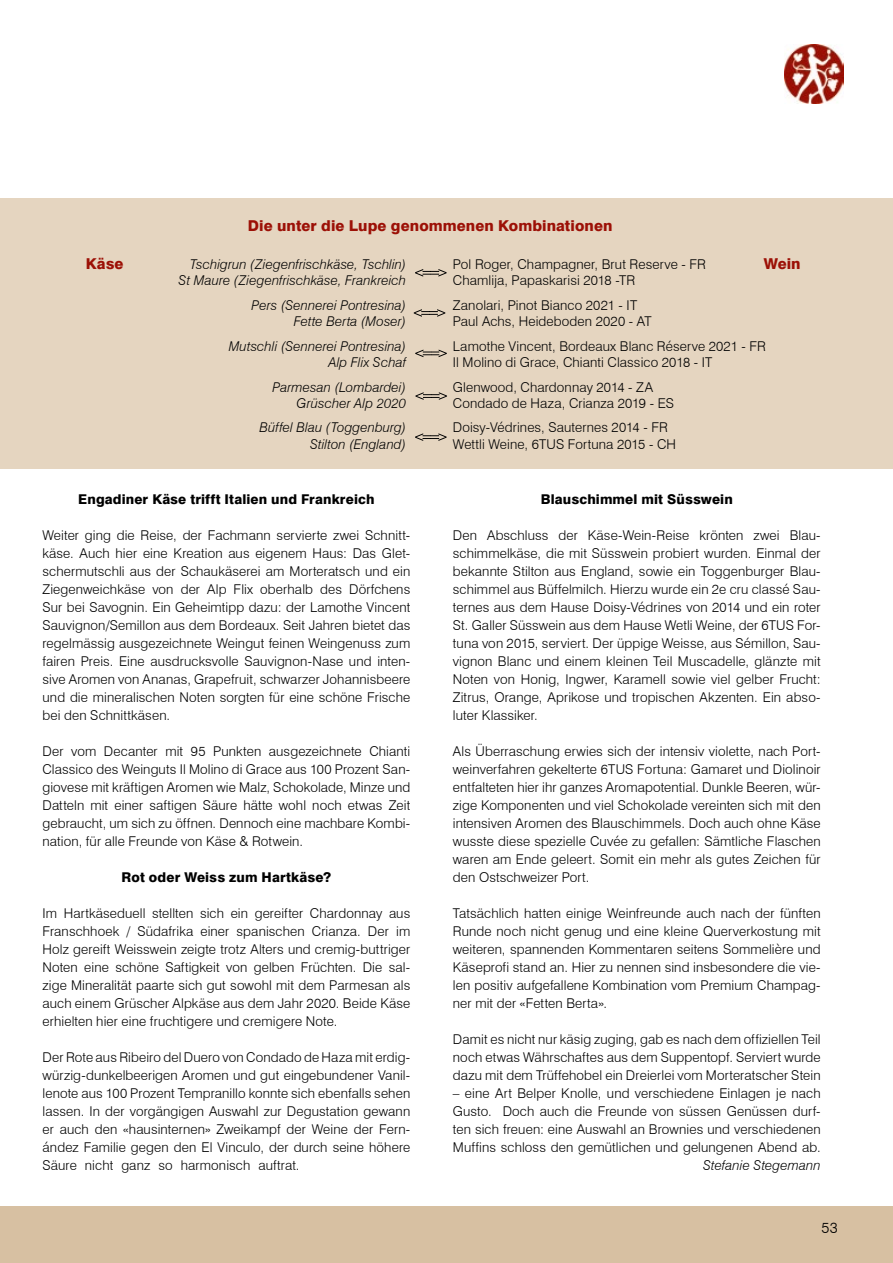
<style>
.page{position:relative;width:893px;height:1263px;background:#fff}
.page>*{position:absolute;margin:0;border:0;box-sizing:border-box;transform-origin:0 0}
.Corps_de_texte{font:800 15px "Swiss 721 BT";letter-spacing:.005em;color:#9c1006}
.t1{font:300 15px "Swiss 721 BT";color:#000}
.Corps_de_texte-2{font:300 13.5px/18px "Swiss 721 BT";letter-spacing:.01em;color:#000;text-align:justify}
.Corps_de_texte-3{font:italic 300 13.5px "Swiss 721 BT";letter-spacing:.005em;color:#000}
.Corps_de_texte-4{font:800 13.5px "Swiss 721 BT";letter-spacing:.01em;color:#000}
.s1{color:#fff}
</style>
<div class="page">
<div style="left:0;top:1206px;width:893px;height:57px;background:#d7c0a2"></div>
<img style="left:784px;top:44px;width:59px;height:59px">
<div style="left:0;top:198px;width:893px;height:270px;background:#e5d5c0"></div>
<svg style="left:415px;top:269px;width:32px;height:8px"></svg>
<svg style="left:414px;top:309px;width:31px;height:8px"></svg>
<svg style="left:415px;top:350px;width:32px;height:7px"></svg>
<svg style="left:415px;top:392px;width:32px;height:8px"></svg>
<svg style="left:415px;top:433px;width:32px;height:8px"></svg>
<p class="Corps_de_texte" style="left:248px;top:216px;width:366px">Die unter die Lupe genommenen Kombinationen</p>
<p class="Corps_de_texte" style="left:86px;top:254px;width:39px">Käse</p>
<p class="Corps_de_texte" style="left:764px;top:254px;width:38px">Wein</p>
<p class="Corps_de_texte-2" style="left:453px;top:255px;width:255px">Pol Roger, Champagner, Brut Reserve - FR</p>
<p class="Corps_de_texte-2" style="left:453px;top:271px;width:184px">Chamlija, Papaskarisi 2018 -TR</p>
<p class="Corps_de_texte-2" style="left:453px;top:296px;width:186px">Zanolari, Pinot Bianco 2021 - IT</p>
<p class="Corps_de_texte-2" style="left:453px;top:312px;width:200px">Paul Achs, Heideboden 2020 - AT</p>
<p class="Corps_de_texte-2" style="left:453px;top:337px;width:315px">Lamothe Vincent, Bordeaux Blanc Réserve 2021 - FR</p>
<p class="Corps_de_texte-2" style="left:453px;top:353px;width:261px">Il Molino di Grace, Chianti Classico 2018 - IT</p>
<p class="Corps_de_texte-2" style="left:453px;top:378px;width:202px">Glenwood, Chardonnay 2014 - ZA</p>
<p class="Corps_de_texte-2" style="left:453px;top:394px;width:223px">Condado de Haza, Crianza 2019 - ES</p>
<p class="Corps_de_texte-2" style="left:453px;top:418px;width:216px">Doisy-Védrines, Sauternes 2014 - FR</p>
<p class="Corps_de_texte-2" style="left:453px;top:435px;width:225px">Wettli Weine, 6TUS Fortuna 2015 - CH</p>
<p class="Corps_de_texte-3" style="left:190px;top:256px;width:218px">Tschigrun (Ziegenfrischkäse, Tschlin)</p>
<p class="Corps_de_texte-3" style="left:178px;top:272px;width:229px">St Maure (Ziegenfrischkäse, Frankreich</p>
<p class="Corps_de_texte-3" style="left:252px;top:297px;width:156px">Pers (Sennerei Pontresina)</p>
<p class="Corps_de_texte-3" style="left:294px;top:313px;width:114px">Fette Berta (Moser)</p>
<p class="Corps_de_texte-3" style="left:229px;top:338px;width:179px">Mutschli (Sennerei Pontresina)</p>
<p class="Corps_de_texte-3" style="left:328px;top:354px;width:79px">Alp Flix Schaf</p>
<p class="Corps_de_texte-3" style="left:272px;top:378px;width:135px">Parmesan (Lombardei)</p>
<p class="Corps_de_texte-3" style="left:297px;top:395px;width:111px">Grüscher Alp 2020</p>
<p class="Corps_de_texte-3" style="left:259px;top:419px;width:148px">Büffel Blau (Toggenburg)</p>
<p class="Corps_de_texte-3" style="left:310px;top:436px;width:98px">Stilton (England)</p>
<p class="Corps_de_texte-4" style="left:78px;top:491px;width:298px">Engadiner Käse trifft Italien und Frankreich</p>
<p class="Corps_de_texte-2" style="left:43px;top:526px;width:369px">Weiter ging die Reise, der Fachmann servierte zwei Schnitt&shy;käse. Auch hier eine Kreation aus eigenem Haus: Das Glet&shy;schermutschli aus der Schaukäserei am Morteratsch und ein Ziegenweichkäse von der Alp Flix oberhalb des Dörfchens Sur bei Savognin. Ein Geheimtipp dazu: der Lamothe Vincent Sauvignon/Semillon aus dem Bordeaux. Seit Jahren bietet das regelmässig ausgezeichnete Weingut feinen Weingenuss zum fairen Preis. Eine ausdrucksvolle Sauvignon-Nase und inten&shy;sive Aromen von Ananas, Grapefruit, schwarzer Johannisbeere und die mineralischen Noten sorgten für eine schöne Frische bei den Schnittkäsen.</p>
<p class="Corps_de_texte-2" style="left:43px;top:742px;width:369px">Der vom Decanter mit 95 Punkten ausgezeichnete Chianti Classico des Weinguts Il Molino di Grace aus 100 Prozent San&shy;giovese mit kräftigen Aromen wie Malz, Schokolade, Minze und Datteln mit einer saftigen Säure hätte wohl noch etwas Zeit gebraucht, um sich zu öffnen. Dennoch eine machbare Kombi&shy;nation, für alle Freunde von Käse &amp; Rotwein.</p>
<p class="Corps_de_texte-4" style="left:122px;top:869px;width:211px">Rot oder Weiss zum Hartkäse?</p>
<p class="Corps_de_texte-2" style="left:43px;top:904px;width:369px">Im Hartkäseduell stellten sich ein gereifter Chardonnay aus Franschhoek / Südafrika einer spanischen Crianza. Der im Holz gereift Weisswein zeigte trotz Alters und cremig-buttriger Noten eine schöne Saftigkeit von gelben Früchten. Die sal&shy;zige Mineralität paarte sich gut sowohl mit dem Parmesan als auch einem Grüscher Alpkäse aus dem Jahr 2020. Beide Käse erhielten hier eine fruchtigere und cremigere Note.</p>
<p class="Corps_de_texte-2" style="left:43px;top:1048px;width:369px">Der Rote aus Ribeiro del Duero von Condado de Haza mit erdig&shy;würzig-dunkelbeerigen Aromen und gut eingebundener Vanil&shy;lenote aus 100 Prozent Tempranillo konnte sich ebenfalls sehen lassen. In der vorgängigen Auswahl zur Degustation gewann er auch den «hausinternen» Zweikampf der Weine der Fern&shy;ández Familie gegen den El Vinculo, der durch seine höhere Säure nicht ganz so harmonisch auftrat. <span class="s1">................................</span></p>
<p class="Corps_de_texte-4" style="left:541px;top:491px;width:194px">Blauschimmel mit Süsswein</p>
<p class="Corps_de_texte-2" style="left:453px;top:526px;width:369px">Den Abschluss der Käse-Wein-Reise krönten zwei Blau&shy;schimmelkäse, die mit Süsswein probiert wurden. Einmal der bekannte Stilton aus England, sowie ein Toggenburger Blau&shy;schimmel aus Büffelmilch. Hierzu wurde ein 2e cru classé Sau&shy;ternes aus dem Hause Doisy-Védrines von 2014 und ein roter St. Galler Süsswein aus dem Hause Wetli Weine, der 6TUS For&shy;tuna von 2015, serviert. Der üppige Weisse, aus Sémillon, Sau&shy;vignon Blanc und einem kleinen Teil Muscadelle, glänzte mit Noten von Honig, Ingwer, Karamell sowie viel gelber Frucht:<br>Zitrus, Orange, Aprikose und tropischen Akzenten. Ein abso&shy;luter Klassiker.</p>
<p class="Corps_de_texte-2" style="left:453px;top:742px;width:369px">Als Überraschung erwies sich der intensiv violette, nach Port&shy;weinverfahren gekelterte 6TUS Fortuna: Gamaret und Diolinoir entfalteten hier ihr ganzes Aromapotential. Dunkle Beeren, wür&shy;zige Komponenten und viel Schokolade vereinten sich mit den intensiven Aromen des Blauschimmels. Doch auch ohne Käse wusste diese spezielle Cuvée zu gefallen: Sämtliche Flaschen waren am Ende geleert. Somit ein mehr als gutes Zeichen für den Ostschweizer Port.</p>
<p class="Corps_de_texte-2" style="left:453px;top:904px;width:369px">Tatsächlich hatten einige Weinfreunde auch nach der fünften Runde noch nicht genug und eine kleine Querverkostung mit weiteren, spannenden Kommentaren seitens Sommelière und Käseprofi stand an. Hier zu nennen sind insbesondere die vie&shy;len positiv aufgefallene Kombination vom Premium Champag&shy;ner mit der «Fetten Berta».</p>
<p class="Corps_de_texte-2" style="left:453px;top:1030px;width:369px">Damit es nicht nur käsig zuging, gab es nach dem offiziellen Teil noch etwas Währschaftes aus dem Suppentopf. Serviert wurde dazu mit dem Trüffehobel ein Dreierlei vom Morteratscher Stein</p>
<p class="Corps_de_texte-2" style="left:453px;top:1084px;width:369px">– eine Art Belper Knolle, und verschiedene Einlagen je nach Gusto. Doch auch die Freunde von süssen Genüssen durf&shy;ten sich freuen: eine Auswahl an Brownies und verschiedenen Muffins schloss den gemütlichen und gelungenen Abend ab.</p>
<p class="Corps_de_texte-3" style="left:703px;top:1157px;width:119px">Stefanie Stegemann</p>
<p class="t1" style="left:821px;top:1219px;width:18px">53</p>
</div>
